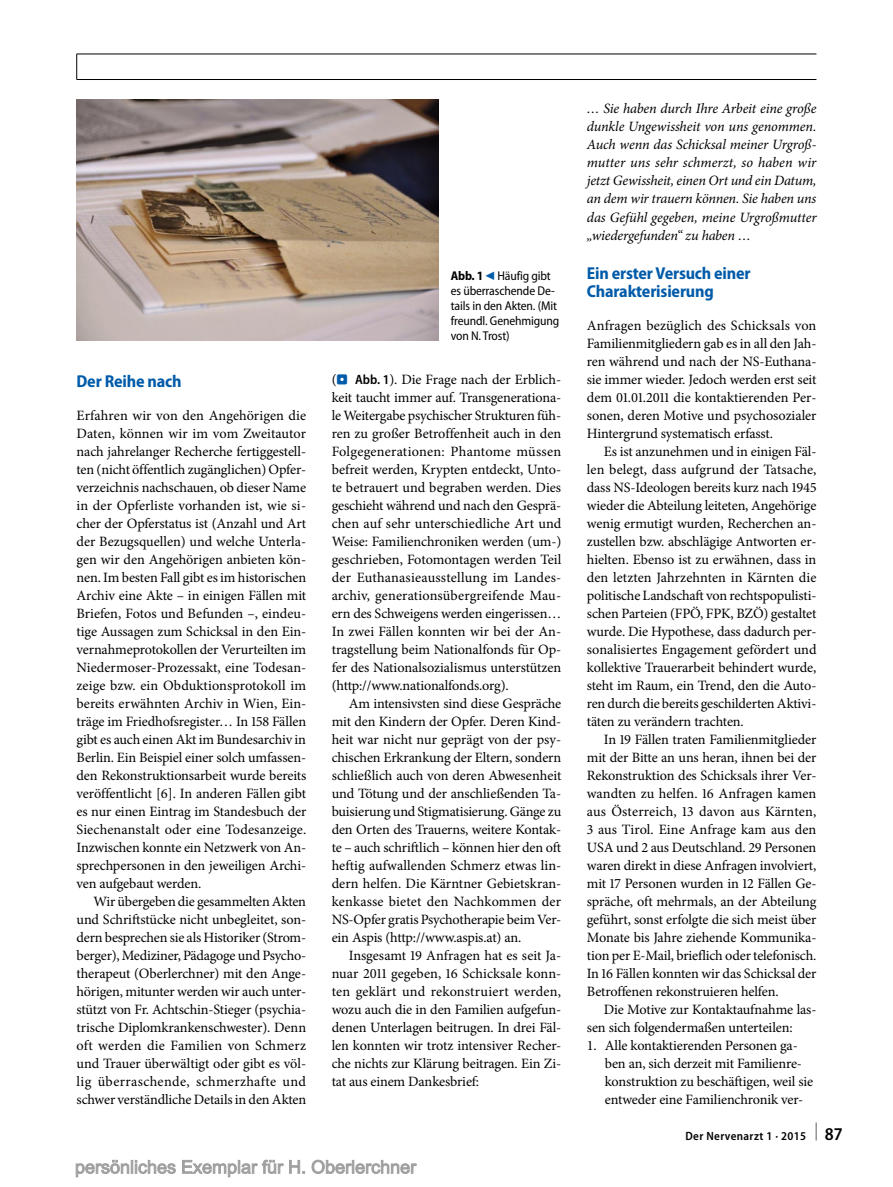
<style>
.page{position:relative;width:893px;height:1187px;background:#fff}
.page>*{position:absolute;margin:0;border:0;box-sizing:border-box;transform-origin:0 0}
.t1{font:700 semi-condensed 17.25px/18px "Myriad Pro";letter-spacing:-.01em;color:#005ba9}
.t2{font:14.25px/18px "Minion Pro";letter-spacing:-.01em;color:#000;text-align:justify}
.t3{font:italic 14.25px/18px "Minion Pro";letter-spacing:-.01em;color:#000;text-align:justify}
.t4{font:semi-condensed 12.75px/15px "Myriad Pro";letter-spacing:-.01em;color:#000}
.t5{font:600 semi-condensed 12px "Myriad Pro";letter-spacing:.03em;color:#000}
.s1{font-weight:700}
.s2{font-family:"S Buttons";font-stretch:normal;font-size:14.25px;color:#005ba9}
.s3{font-family:"S Buttons";font-size:13.5px;color:#005ba9}
.s4{font-family:"Myriad Pro";font-weight:600;font-stretch:semi-condensed;font-size:13.5px}
.s5{font-size:18px}
</style>
<div class="page">
<img style="left:77px;top:100px;width:361px;height:240px">
<hr style="left:77px;top:79px;width:739px;height:1px;background:#000">
<svg style="left:76px;top:54px;width:1px;height:25px"></svg>
<hr style="left:77px;top:54px;width:739px;height:1px;background:#000">
<svg style="left:75px;top:1159px;width:342px;height:18px"></svg>
<p class="t1" style="left:77px;top:372px;width:106px">Der Reihe nach</p>
<p class="t2" style="left:77px;top:406px;width:231px">Erfahren wir von den Angehörigen die Daten, können wir im vom Zweitautor nach jahrelanger Recherche fertiggestell&shy;ten (nicht öffentlich zugänglichen) Opfer&shy;verzeichnis nachschauen, ob dieser Name in der Opferliste vorhanden ist, wie si&shy;cher der Opferstatus ist (Anzahl und Art der Bezugsquellen) und welche Unterla&shy;gen wir den Angehörigen anbieten kön&shy;nen. Im besten Fall gibt es im historischen Archiv eine Akte – in einigen Fällen mit Briefen, Fotos und Befunden –, eindeu&shy;tige Aussagen zum Schicksal in den Ein&shy;vernahmeprotokollen der Verurteilten im Niedermoser-Prozessakt, eine Todesan&shy;zeige bzw. ein Obduktionsprotokoll im bereits erwähnten Archiv in Wien, Ein&shy;träge im Friedhofsregister… In 158 Fällen gibt es auch einen Akt im Bundesarchiv in Berlin. Ein Beispiel einer solch umfassen&shy;den Rekonstruktionsarbeit wurde bereits veröffentlicht [6]. In anderen Fällen gibt es nur einen Eintrag im Standesbuch der Siechenanstalt oder eine Todesanzeige.<br>Inzwischen konnte ein Netzwerk von An&shy;sprechpersonen in den jeweiligen Archi&shy;ven aufgebaut werden.</p>
<p class="t2" style="left:77px;top:892px;width:231px;text-indent:17px">Wir übergeben die gesammelten Akten und Schriftstücke nicht unbegleitet, son&shy;dern besprechen sie als Historiker (Strom&shy;berger), Mediziner, Pädagoge und Psycho&shy;therapeut (Oberlerchner) mit den Ange&shy;hörigen, mitunter werden wir auch unter&shy;stützt von Fr. Achtschin-Stieger (psychia&shy;trische Diplomkrankenschwester). Denn oft werden die Familien von Schmerz und Trauer überwältigt oder gibt es völ&shy;lig überraschende, schmerzhafte und schwer verständliche Details in den Akten</p>
<p class="t4" style="left:451px;top:269px;width:110px"><span class="s1">Abb. 1</span><span class="s2">9</span>Häufig gibt es überraschende De&shy;tails in den Akten. (Mit freundl. Genehmigung von N. Trost)</p>
<p class="t2" style="left:332px;top:370px;width:231px">(<span class="s3">.</span> <span class="s4">Abb. 1</span>). Die Frage nach der Erblich&shy;keit taucht immer auf. Transgenerationa&shy;le Weitergabe psychischer Strukturen füh&shy;ren zu großer Betroffenheit auch in den Folgegenerationen: Phantome müssen befreit werden, Krypten entdeckt, Unto&shy;te betrauert und begraben werden. Dies geschieht während und nach den Gesprä&shy;chen auf sehr unterschiedliche Art und Weise: Familienchroniken werden (um-) geschrieben, Fotomontagen werden Teil der Euthanasieausstellung im Landes&shy;archiv, generationsübergreifende Mau&shy;ern des Schweigens werden eingerissen… In zwei Fällen konnten wir bei der An&shy;tragstellung beim Nationalfonds für Op&shy;fer des Nationalsozialismus unterstützen (http://www.nationalfonds.org).</p>
<p class="t2" style="left:332px;top:694px;width:231px;text-indent:17px">Am intensivsten sind diese Gespräche mit den Kindern der Opfer. Deren Kind&shy;heit war nicht nur geprägt von der psy&shy;chischen Erkrankung der Eltern, sondern schließlich auch von deren Abwesenheit und Tötung und der anschließenden Ta&shy;buisierung und Stigmatisierung. Gänge zu den Orten des Trauerns, weitere Kontak&shy;te – auch schriftlich – können hier den oft heftig aufwallenden Schmerz etwas lin&shy;dern helfen. Die Kärntner Gebietskran&shy;kenkasse bietet den Nachkommen der NS-Opfer gratis Psychotherapie beim Ver&shy;ein Aspis (http://www.aspis.at) an.</p>
<p class="t2" style="left:332px;top:946px;width:231px;text-indent:17px">Insgesamt 19 Anfragen hat es seit Ja&shy;nuar 2011 gegeben, 16 Schicksale konn&shy;ten geklärt und rekonstruiert werden, wozu auch die in den Familien aufgefun&shy;denen Unterlagen beitrugen. In drei Fäl&shy;len konnten wir trotz intensiver Recher&shy;che nichts zur Klärung beitragen. Ein Zi&shy;tat aus einem Dankesbrief:</p>
<p class="t3" style="left:587px;top:100px;width:231px">… Sie haben durch Ihre Arbeit eine große dunkle Ungewissheit von uns genommen.<br>Auch wenn das Schicksal meiner Urgroß&shy;mutter uns sehr schmerzt, so haben wir jetzt Gewissheit, einen Ort und ein Datum, an dem wir trauern können. Sie haben uns das Gefühl gegeben, meine Urgroßmutter „wiedergefunden“ zu haben …</p>
<p class="t1" style="left:587px;top:264px;width:165px">Ein erster Versuch einer<br>Charakterisierung</p>
<p class="t2" style="left:587px;top:316px;width:231px">Anfragen bezüglich des Schicksals von Familienmitgliedern gab es in all den Jah&shy;ren während und nach der NS-Euthana&shy;sie immer wieder. Jedoch werden erst seit dem 01.01.2011 die kontaktierenden Per&shy;sonen, deren Motive und psychosozialer Hintergrund systematisch erfasst.</p>
<p class="t2" style="left:587px;top:442px;width:231px;text-indent:17px">Es ist anzunehmen und in einigen Fäl&shy;len belegt, dass aufgrund der Tatsache, dass NS-Ideologen bereits kurz nach 1945 wieder die Abteilung leiteten, Angehörige wenig ermutigt wurden, Recherchen an&shy;zustellen bzw. abschlägige Antworten er&shy;hielten. Ebenso ist zu erwähnen, dass in den letzten Jahrzehnten in Kärnten die politische Landschaft von rechtspopulisti&shy;schen Parteien (FPÖ, FPK, BZÖ) gestaltet wurde. Die Hypothese, dass dadurch per&shy;sonalisiertes Engagement gefördert und kollektive Trauerarbeit behindert wurde, steht im Raum, ein Trend, den die Auto&shy;ren durch die bereits geschilderten Aktivi&shy;täten zu verändern trachten.</p>
<p class="t2" style="left:587px;top:730px;width:231px;text-indent:17px">In 19 Fällen traten Familienmitglieder mit der Bitte an uns heran, ihnen bei der Rekonstruktion des Schicksals ihrer Ver&shy;wandten zu helfen. 16 Anfragen kamen aus Österreich, 13 davon aus Kärnten, 3 aus Tirol. Eine Anfrage kam aus den USA und 2 aus Deutschland. 29 Personen waren direkt in diese Anfragen involviert, mit 17 Personen wurden in 12 Fällen Ge&shy;spräche, oft mehrmals, an der Abteilung geführt, sonst erfolgte die sich meist über Monate bis Jahre ziehende Kommunika&shy;tion per E-Mail, brieflich oder telefonisch.<br>In 16 Fällen konnten wir das Schicksal der Betroffenen rekonstruieren helfen.</p>
<p class="t2" style="left:587px;top:1000px;width:231px;text-indent:17px">Die Motive zur Kontaktaufnahme las&shy;sen sich folgendermaßen unterteilen:</p>
<p class="t2" style="left:605px;top:1036px;width:210px;text-align:left;text-indent:-18px">1. Alle kontaktierenden Personen ga&shy;ben an, sich derzeit mit Familienre&shy;konstruktion zu beschäftigen, weil sie entweder eine Familienchronik ver-</p>
<p class="t5" style="left:685px;top:1129px;width:159px">Der Nervenarzt 1 · 2015 <sup>|</sup> <span class="s5">87</span></p>
</div>
